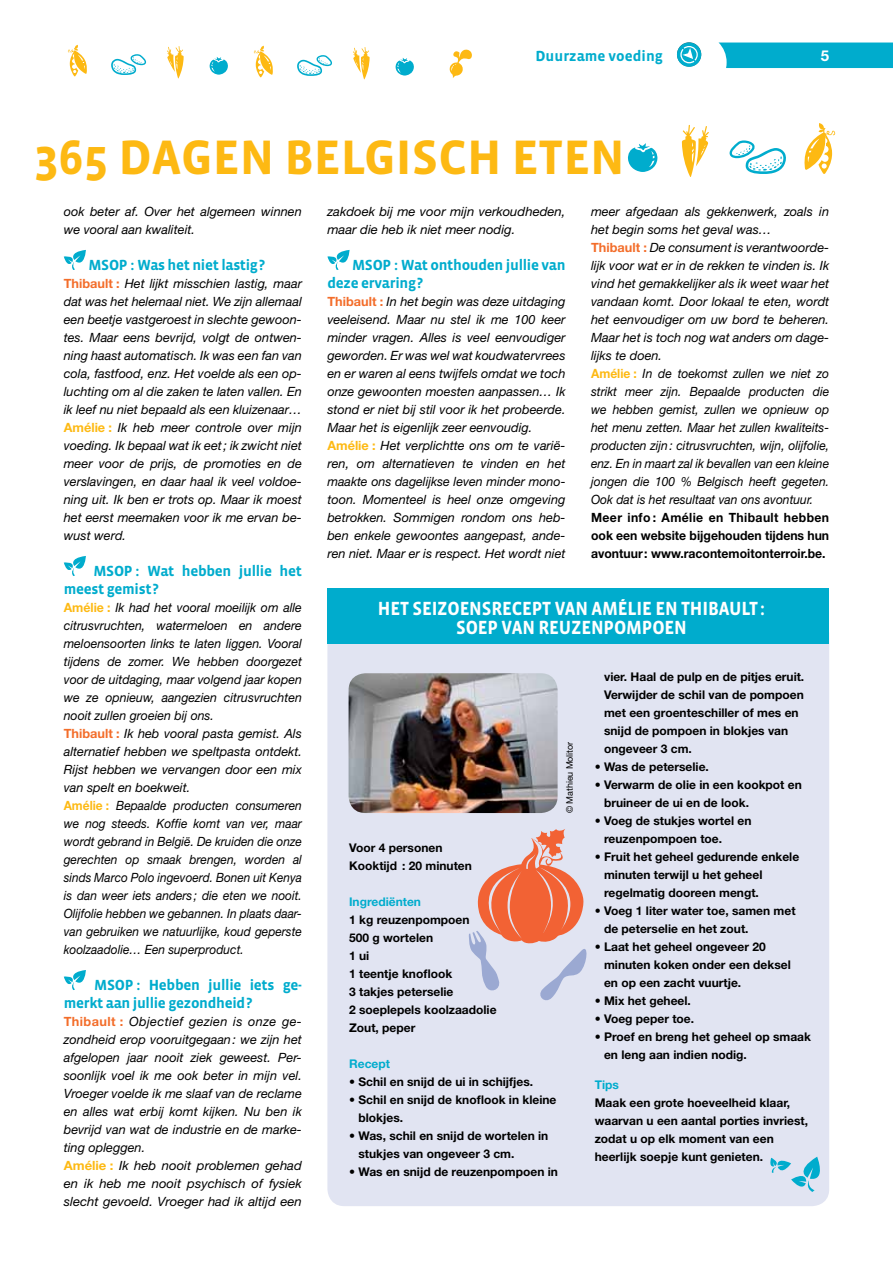
<style>
.page{position:relative;width:893px;height:1263px;background:#fff}
.page>*{position:absolute;margin:0;border:0;box-sizing:border-box;transform-origin:0 0}
.t1{font:700 49.5px "Vista Sans";color:#fdb913}
.t2{font:700 19.5px/19.5px "Vista Sans";letter-spacing:-.01em;color:#fff;scale:.93 1}
.t3{font:700 15px/18px "Vista Sans";letter-spacing:-.02em;color:#00accd}
.t4{font:700 15px "Vista Sans";color:#00accd}
.t5{font:700 15px "Helvetica Neue LT Std";color:#fff}
.t6{font:italic 12.75px/18px "Helvetica Neue LT Std";color:#000}
.t7{font:700 12.75px/18px "Helvetica Neue LT Std";color:#000;text-align:justify;scale:.96 1}
.t8{font:700 12px/18px "Helvetica Neue LT Std";color:#000}
.t9{font:700 12px "Helvetica Neue LT Std";color:#00accd}
.t10{font:9px "Helvetica Neue LT Std";letter-spacing:-.01em;color:#000}
.s1{font-weight:700;font-style:normal;color:#f36d2a}
.s2{font-weight:700;font-style:normal;color:#fdb913}
</style>
<div class="page">
<div style="left:327px;top:617px;width:502px;height:589px;background:#e1e4f2;border-radius:17px"></div>
<div style="left:719px;top:43px;width:174px;height:25px;background:#00accd"></div>
<svg style="left:677px;top:42px;width:24px;height:25px"></svg>
<div style="left:677px;top:43px;width:24px;height:24px;background:#00accd;border-radius:50%"></div>
<svg style="left:679px;top:45px;width:20px;height:19px"></svg>
<svg style="left:64px;top:250px;width:22px;height:20px"></svg>
<svg style="left:64px;top:556px;width:22px;height:20px"></svg>
<svg style="left:64px;top:970px;width:22px;height:20px"></svg>
<svg style="left:327px;top:250px;width:23px;height:20px"></svg>
<img style="left:349px;top:673px;width:209px;height:140px">
<div style="left:327px;top:589px;width:502px;height:55px;background:#00accd"></div>
<svg style="left:770px;top:1156px;width:50px;height:36px"></svg>
<svg style="left:209px;top:57px;width:19px;height:18px"></svg>
<svg style="left:395px;top:58px;width:19px;height:18px"></svg>
<svg style="left:167px;top:46px;width:17px;height:32px"></svg>
<svg style="left:353px;top:47px;width:17px;height:32px"></svg>
<svg style="left:449px;top:49px;width:23px;height:29px"></svg>
<svg style="left:111px;top:54px;width:36px;height:21px"></svg>
<svg style="left:297px;top:55px;width:35px;height:21px"></svg>
<svg style="left:628px;top:143px;width:30px;height:29px"></svg>
<svg style="left:682px;top:125px;width:27px;height:52px"></svg>
<svg style="left:729px;top:140px;width:57px;height:34px"></svg>
<svg style="left:804px;top:123px;width:31px;height:51px"></svg>
<svg style="left:68px;top:45px;width:19px;height:31px"></svg>
<svg style="left:254px;top:46px;width:19px;height:31px"></svg>
<svg style="left:468px;top:829px;width:119px;height:172px"></svg>
<p class="t4" style="left:535px;top:48px;width:129px">Duurzame voeding</p>
<p class="t5" style="left:821px;top:46px;width:10px">5</p>
<h1 class="t1" style="left:34px;top:132px;width:557px">365 dagen Belgisch eten</h1>
<p class="t6" style="left:64px;top:202px;width:240px">ook beter af. Over het algemeen winnen we vooral aan kwaliteit.</p>
<p class="t3" style="left:88px;top:256px;width:8px">MSOP</p>
<p class="t3" style="left:131px;top:256px;width:136px">: Was het niet lastig?</p>
<p class="t6" style="left:64px;top:274px;width:240px;text-align:justify"><span class="s1">Thibault :</span> Het lijkt misschien lastig, maar dat was het helemaal niet. We zijn allemaal een beetje vastgeroest in slechte gewoon&shy;tes. Maar eens bevrijd, volgt de ontwen&shy;ning haast automatisch. Ik was een fan van cola, fastfood, enz. Het voelde als een op&shy;luchting om al die zaken te laten vallen. En ik leef nu niet bepaald als een kluizenaar… <span class="s2">Amélie :</span> Ik heb meer controle over mijn voeding. Ik bepaal wat ik eet; ik zwicht niet meer voor de prijs, de promoties en de verslavingen, en daar haal ik veel voldoe&shy;ning uit. Ik ben er trots op. Maar ik moest het eerst meemaken voor ik me ervan be&shy;wust werd.</p>
<p class="t3" style="left:93px;top:562px;width:8px">MSOP</p>
<p class="t6" style="left:591px;top:202px;width:240px">meer afgedaan als gekkenwerk, zoals in het begin soms het geval was…<br><span class="s1">Thibault :</span> De consument is verantwoorde&shy;lijk voor wat er in de rekken te vinden is. Ik vind het gemakkelijker als ik weet waar het vandaan komt. Door lokaal te eten, wordt het eenvoudiger om uw bord te beheren.<br>Maar het is toch nog wat anders om dage&shy;lijks te doen.<br><span class="s2">Amélie :</span> In de toekomst zullen we niet zo strikt meer zijn. Bepaalde producten die we hebben gemist, zullen we opnieuw op het menu zetten. Maar het zullen kwaliteits&shy;producten zijn: citrusvruchten, wijn, olijfolie, enz. En in maart zal ik bevallen van een kleine jongen die 100 % Belgisch heeft gegeten.<br>Ook dat is het resultaat van ons avontuur.</p>
<p class="t7" style="left:591px;top:508px;width:250px">Meer info : Amélie en Thibault hebben ook een website bijgehouden tijdens hun avontuur: www.racontemoitonterroir.be.</p>
<p class="t6" style="left:327px;top:202px;width:240px">zakdoek bij me voor mijn verkoudheden, maar die heb ik niet meer nodig.</p>
<p class="t3" style="left:352px;top:256px;width:8px">MSOP</p>
<p class="t3" style="left:327px;top:256px;width:240px;text-indent:67px">: Wat onthouden jullie van deze ervaring?</p>
<p class="t6" style="left:327px;top:292px;width:240px"><span class="s1">Thibault :</span> In het begin was deze uitdaging veeleisend. Maar nu stel ik me 100 keer minder vragen. Alles is veel eenvoudiger geworden. Er was wel wat koudwatervrees en er waren al eens twijfels omdat we toch onze gewoonten moesten aanpassen… Ik stond er niet bij stil voor ik het probeerde.<br>Maar het is eigenlijk zeer eenvoudig.<br><span class="s2">Amélie :</span> Het verplichtte ons om te varië&shy;ren, om alternatieven te vinden en het maakte ons dagelijkse leven minder mono&shy;toon. Momenteel is heel onze omgeving betrokken. Sommigen rondom ons heb&shy;ben enkele gewoontes aangepast, ande&shy;ren niet. Maar er is respect. Het wordt niet</p>
<p class="t3" style="left:64px;top:562px;width:240px;text-indent:72px">: Wat hebben jullie het meest gemist?</p>
<p class="t6" style="left:64px;top:598px;width:240px"><span class="s2">Amélie :</span> Ik had het vooral moeilijk om alle citrusvruchten, watermeloen en andere meloensoorten links te laten liggen. Vooral tijdens de zomer. We hebben doorgezet voor de uitdaging, maar volgend jaar kopen we ze opnieuw, aangezien citrusvruchten nooit zullen groeien bij ons.<br><span class="s1">Thibault :</span> Ik heb vooral pasta gemist. Als alternatief hebben we speltpasta ontdekt.<br>Rijst hebben we vervangen door een mix van spelt en boekweit.<br><span class="s2">Amélie :</span> Bepaalde producten consumeren we nog steeds. Koffie komt van ver, maar wordt gebrand in België. De kruiden die onze gerechten op smaak brengen, worden al sinds Marco Polo ingevoerd. Bonen uit Kenya is dan weer iets anders ; die eten we nooit.<br>Olijfolie hebben we gebannen. In plaats daar&shy;van gebruiken we natuurlijke, koud geperste koolzaadolie… Een superproduct.</p>
<p class="t3" style="left:94px;top:976px;width:8px">MSOP</p>
<h2 class="t2" style="left:456px;top:599px;width:334px;text-indent:-78px">Het seizoensrecept van Amélie en Th ibault:<br>SOEP VAN REUZENPOMPO</h2>
<h2 class="t2" style="left:664px;top:618px;width:25px">EN</h2>
<p class="t8" style="left:604px;top:668px;width:202px">vier. Haal de pulp en de pitjes eruit.<br>Verwijder de schil van de pompoen met een groenteschiller of mes en snijd de pompoen in blokjes van ongeveer 3 cm.</p>
<p class="t8" style="left:595px;top:758px;width:116px">• Was de peterselie.</p>
<p class="t8" style="left:604px;top:776px;width:199px;text-indent:-9px">• Verwarm de olie in een kookpot en bruineer de ui en de look.</p>
<p class="t8" style="left:604px;top:812px;width:149px;text-indent:-9px">• Voeg de stukjes wortel en reuzenpompoen toe.</p>
<p class="t8" style="left:604px;top:848px;width:197px;text-indent:-9px">• Fruit het geheel gedurende enkele minuten terwijl u het geheel regelmatig dooreen mengt.</p>
<p class="t8" style="left:604px;top:902px;width:193px;text-indent:-9px">• Voeg 1 liter water toe, samen met de peterselie en het zout.</p>
<p class="t8" style="left:604px;top:938px;width:188px;text-indent:-9px">• Laat het geheel ongeveer 20 minuten koken onder een deksel en op een zacht vuurtje.</p>
<p class="t8" style="left:595px;top:992px;width:98px">• Mix het geheel.</p>
<p class="t8" style="left:595px;top:1010px;width:101px">• Voeg peper toe.</p>
<p class="t8" style="left:604px;top:1028px;width:208px;text-indent:-9px">• Proef en breng het geheel op smaak en leng aan indien nodig.</p>
<p class="t9" style="left:595px;top:1077px;width:26px">Tips</p>
<p class="t8" style="left:595px;top:1094px;width:215px">Maak een grote hoeveelheid klaar, waarvan u een aantal porties invriest, zodat u op elk moment van een heerlijk soepje kunt genieten.</p>
<p class="t10" style="left:564px;top:813px;width:73px;rotate:-90deg">© Mathieu Molitor</p>
<p class="t8" style="left:349px;top:839px;width:124px">Voor 4 personen<br>Kooktijd : 20 minuten</p>
<p class="t9" style="left:349px;top:895px;width:73px">Ingrediënten</p>
<p class="t8" style="left:349px;top:911px;width:149px">1 kg reuzenpompoen<br>500 g wortelen<br>1 ui<br>1 teentje knoflook<br>3 takjes peterselie<br>2 soeplepels koolzaadolie<br>Zout, peper</p>
<p class="t9" style="left:349px;top:1057px;width:42px">Recept</p>
<p class="t8" style="left:349px;top:1073px;width:186px">• Schil en snijd de ui in schijfjes.</p>
<p class="t8" style="left:358px;top:1091px;width:199px;text-indent:-9px">• Schil en snijd de knoflook in kleine blokjes.</p>
<p class="t8" style="left:358px;top:1127px;width:191px;text-indent:-9px">• Was, schil en snijd de wortelen in stukjes van ongeveer 3 cm.</p>
<p class="t8" style="left:349px;top:1163px;width:210px">• Was en snijd de reuzenpompoen in</p>
<p class="t3" style="left:64px;top:976px;width:240px;text-indent:73px">: Hebben jullie iets ge&shy;merkt aan jullie gezondheid?</p>
<p class="t6" style="left:64px;top:1012px;width:240px"><span class="s1">Thibault :</span> Objectief gezien is onze ge&shy;zondheid erop vooruitgegaan: we zijn het afgelopen jaar nooit ziek geweest. Per&shy;soonlijk voel ik me ook beter in mijn vel.<br>Vroeger voelde ik me slaaf van de reclame en alles wat erbij komt kijken. Nu ben ik bevrijd van wat de industrie en de marke&shy;ting opleggen.<br><span class="s2">Amélie :</span> Ik heb nooit problemen gehad en ik heb me nooit psychisch of fysiek slecht gevoeld. Vroeger had ik altijd een</p>
</div>
